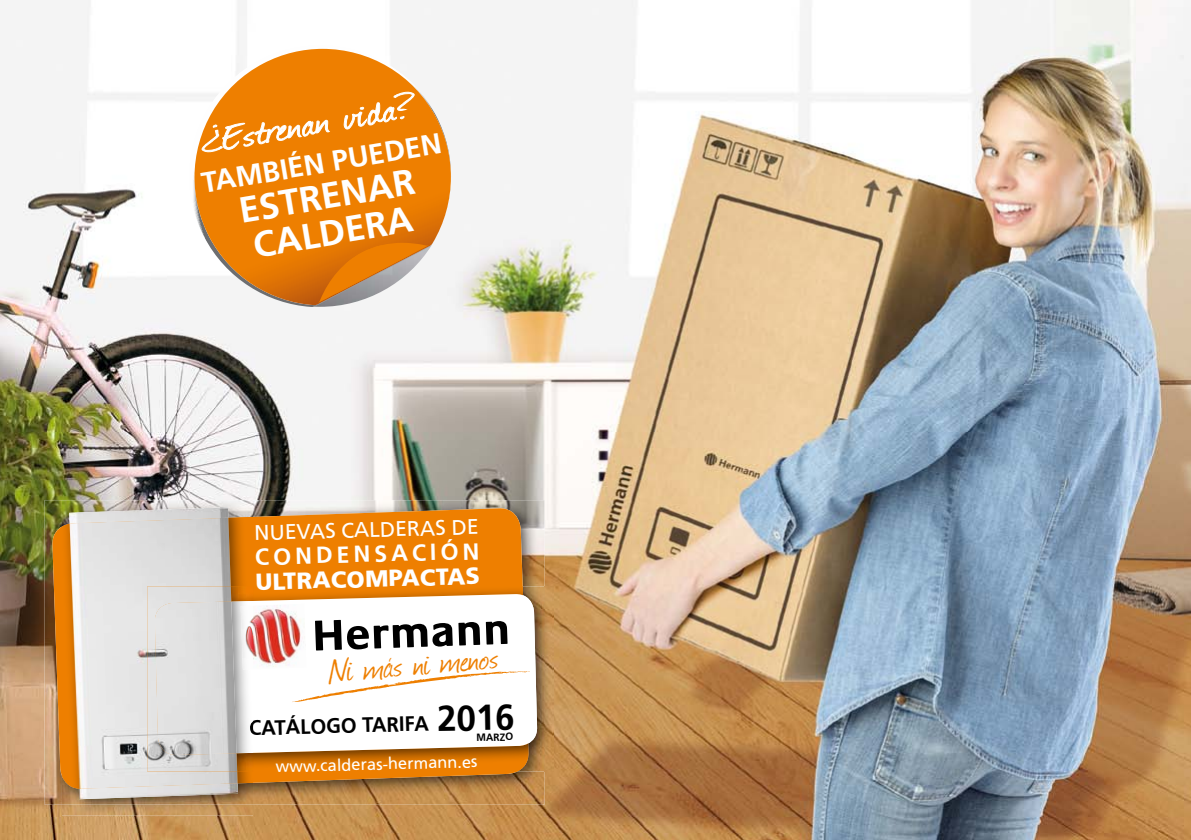
<style>
.page{position:relative;width:1191px;height:840px;background:#fff}
.page>*{position:absolute;margin:0;border:0;box-sizing:border-box;transform-origin:0 0}
.t1{font:40.6px "Journal";color:#fff;scale:1.29 1}
.t2{font:39.6px "Journal";color:#ee7f00}
.t3{font:700 36.2px/36.4px "Frutiger";color:#fff}
.t4{font:700 36px "Frutiger";color:#000}
.t5{font:700 28.8px "Frutiger";color:#fff}
.t6{font:900 23.2px "Frutiger";color:#fff}
.t7{font:700 23.2px "Frutiger";color:#fff}
.t8{font:21.2px "Frutiger";color:#fff}
.t9{font:700 21px "Frutiger";color:#000}
.t10{font:16.4px "Frutiger";color:#fff}
.t11{font:700 10.4px "Frutiger";color:#000}
</style>
<div class="page">
<img style="left:0;top:0;width:1191px;height:839px">
<svg style="left:176px;top:45px;width:282px;height:262px"></svg>
<svg style="left:194px;top:49px;width:257px;height:256px"></svg>
<img style="left:313px;top:245px;width:118px;height:61px">
<svg style="left:317px;top:243px;width:112px;height:60px"></svg>
<svg style="left:201px;top:114px;width:130px;height:40px"></svg>
<svg style="left:343px;top:92px;width:72px;height:46px"></svg>
<img style="left:44px;top:500px;width:500px;height:304px">
<svg style="left:52px;top:507px;width:477px;height:282px;fill:#ee7f00"></svg>
<img style="left:529px;top:586px;width:24px;height:185px">
<img style="left:253px;top:586px;width:276px;height:185px">
<svg style="left:253px;top:593px;width:284px;height:162px"></svg>
<svg style="left:315px;top:619px;width:165px;height:31px"></svg>
<svg style="left:486px;top:620px;width:21px;height:24px"></svg>
<img style="left:253px;top:603px;width:53px;height:66px">
<svg style="left:292px;top:670px;width:238px;height:31px"></svg>
<img style="left:62px;top:499px;width:191px;height:315px">
<img style="left:62px;top:500px;width:191px;height:304px">
<img style="left:62px;top:516px;width:191px;height:272px">
<img style="left:238px;top:600px;width:15px;height:152px">
<img style="left:250px;top:716px;width:3px;height:19px">
<img style="left:241px;top:605px;width:12px;height:64px">
<img style="left:69px;top:507px;width:169px;height:291px">
<img style="left:70px;top:517px;width:168px;height:271px">
<img style="left:147px;top:586px;width:90px;height:185px">
<img style="left:154px;top:601px;width:83px;height:153px">
<h1 class="t1" style="left:197px;top:115px;width:169px;rotate:-10deg">¿Estrenan vida?</h1>
<h3 class="t5" style="left:199px;top:167px;width:244px;rotate:-10deg">TAMBIÉN PUEDEN</h3>
<h3 class="t3" style="left:236px;top:193px;width:179px;rotate:-10deg">ESTRENAR<br>CALDERA</h3>
<p class="t8" style="left:254px;top:519px;width:226px;rotate:-1deg">NUEVAS CALDERAS DE</p>
<h3 class="t7" style="left:254px;top:544px;width:226px;rotate:-2deg">CONDENSACIÓN</h3>
<h3 class="t6" style="left:255px;top:568px;width:226px;rotate:-2deg">ULTRACOMPACTAS</h3>
<h2 class="t2" style="left:325px;top:644px;width:173px;rotate:-5deg">Ni más ni menos</h2>
<p class="t9" style="left:249px;top:716px;width:181px;rotate:-2deg">CATÁLOGO TARIFA</p>
<h3 class="t4" style="left:437px;top:696px;width:79px;rotate:-1deg">2016</h3>
<p class="t11" style="left:476px;top:731px;width:38px;rotate:-1deg">MARZO</p>
<p class="t10" style="left:275px;top:755px;width:203px;rotate:-1deg">www.calderas-hermann.es</p>
</div>
